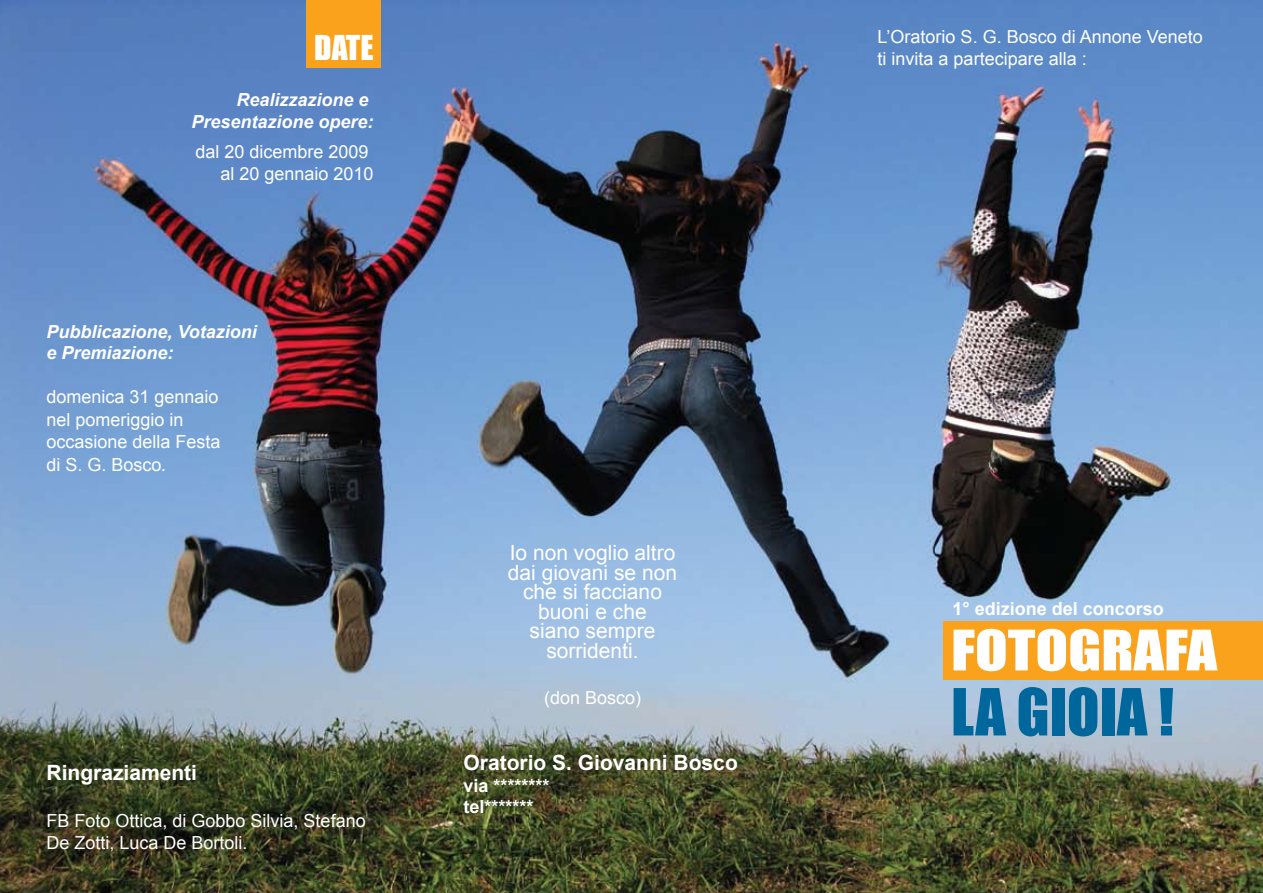
<style>
.page{position:relative;width:1263px;height:893px;background:#fff}
.page>*{position:absolute;margin:0;border:0;box-sizing:border-box;transform-origin:0 0}
.t1{font:60px "Impact";color:#00679d}
.t2{font:51.6px "Impact";color:#fff;scale:1.16 1}
.t3{font:31.5px "Impact";color:#fff}
.t4{font:21px/19.5px "Arial";color:#fff;text-align:center}
.t5{font:700 21px "Arial";color:#fff}
.t6{font:18px/21.6px "Arial";color:#fff}
.t7{font:italic 700 18px/21.6px "Arial";color:#fff}
.t8{font:700 18px/21.6px "Arial";color:#fff}
.s1{font-family:"Myriad Pro"}
</style>
<div class="page">
<img style="left:0;top:0;width:1263px;height:893px">
<div style="left:943px;top:621px;width:320px;height:59px;background:#faa21b"></div>
<div style="left:307px;top:0;width:74px;height:68px;background:#faa21b"></div>
<h3 class="t3" style="left:314px;top:23px;width:61px">DATE</h3>
<p class="t7" style="left:191px;top:90px;width:184px;text-align:right">Realizzazione e<br>Presentazione opere:</p>
<p class="t6" style="left:195px;top:141px;width:180px;text-align:right">dal 20 dicembre 2009 al 20 gennaio 2010</p>
<p class="t7" style="left:46px;top:321px;width:212px">Pubblicazione, Votazioni e Premiazione:</p>
<p class="t6" style="left:46px;top:386px;width:176px;line-height:22.5px">domenica 31 gennaio nel pomeriggio in occasione della Festa di S. G. Bosco<span class="s1">.</span></p>
<p class="t5" style="left:46px;top:759px;width:152px">Ringraziamenti</p>
<p class="t6" style="left:46px;top:810px;width:321px">FB Foto Ottica, di Gobbo Silvia, Stefano<br>De Zotti, Luca De Bortoli.</p>
<p class="t4" style="left:508px;top:543px;width:171px">Io non voglio altro dai giovani se non che si facciano buoni e che<br>siano sempre sorridenti.</p>
<p class="t6" style="left:544px;top:687px;width:99px">(don Bosco)</p>
<p class="t5" style="left:464px;top:749px;width:276px">Oratorio S. Giovanni Bosco</p>
<p class="t8" style="left:464px;top:775px;width:88px">via ******** tel*******</p>
<p class="t6" style="left:878px;top:26px;width:327px">L’Oratorio S. G. Bosco di Annone Veneto ti invita a partecipare alla :</p>
<p class="t8" style="left:952px;top:599px;width:213px">1° edizione del concorso</p>
<h2 class="t2" style="left:951px;top:610px;width:231px">FOTOGRAFA</h2>
<h1 class="t1" style="left:951px;top:665px;width:224px">LA GIOIA !</h1>
</div>
